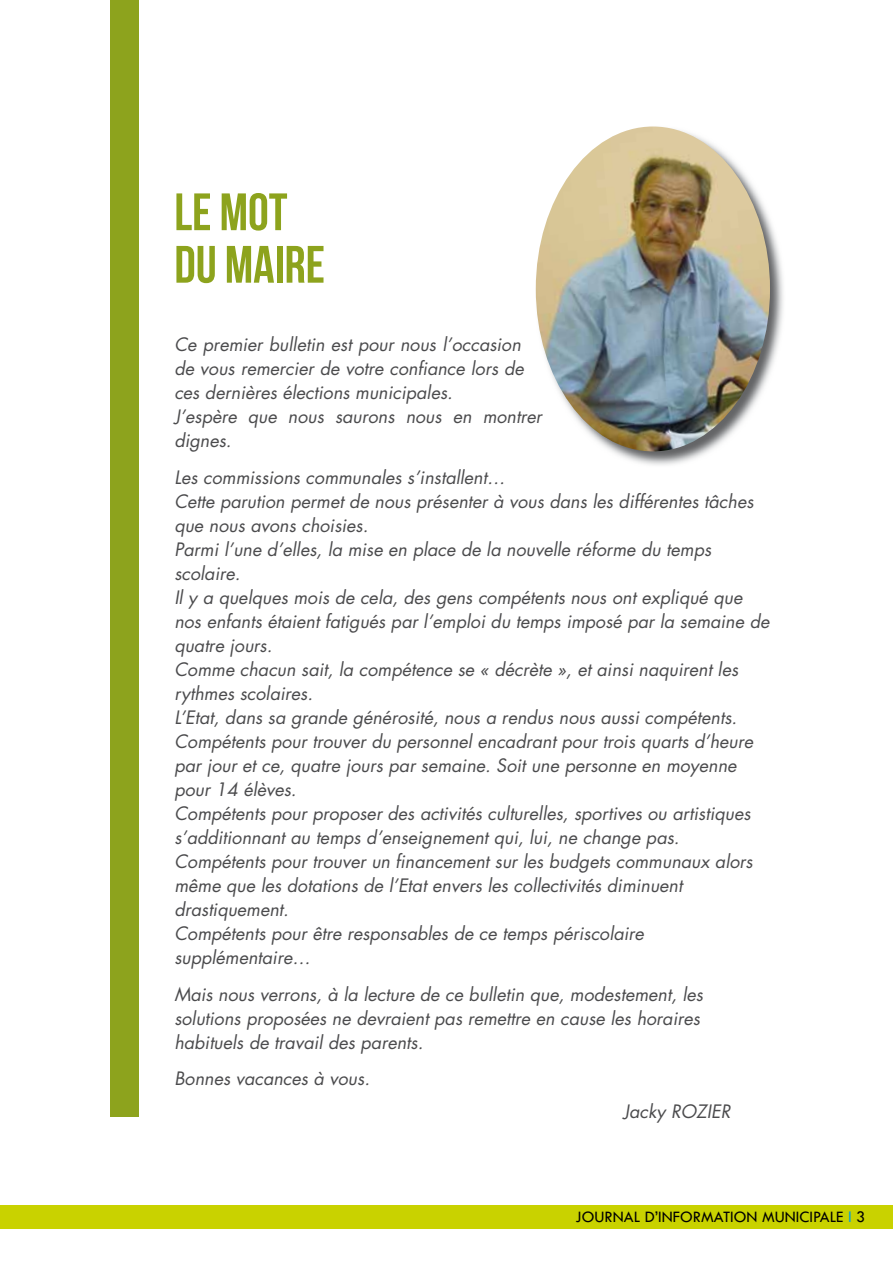
<style>
.page{position:relative;width:893px;height:1263px;background:#fff}
.page>*{position:absolute;margin:0;border:0;box-sizing:border-box;transform-origin:0 0}
.t1{font:52.5px/52.5px "Bebas Neue";color:#8da31d}
.t2{font:italic 18px/24px "Futura";color:#4b4b4d}
.t3{font:16.5px "Tw Cen";color:#000}
.s1{color:#009ee0}
</style>
<div class="page">
<img style="left:535px;top:222px;width:248px;height:243px">
<img style="left:536px;top:126px;width:234px;height:325px">
<div style="left:0;top:1205px;width:893px;height:24px;background:#c9d200"></div>
<div style="left:111px;top:0;width:28px;height:1117px;background:#8da31d"></div>
<h1 class="t1" style="left:174px;top:185px;width:152px">LE MOT<br>DU MAIRE</h1>
<p class="t2" style="left:174px;top:332px;width:369px">Ce premier bulletin est pour nous l’occasion de vous remercier de votre confiance lors de ces dernières élections municipales.<br>J’espère que nous saurons nous en montrer dignes.</p>
<p class="t2" style="left:174px;top:465px;width:597px">Les commissions communales s’installent…<br>Cette parution permet de nous présenter à vous dans les différentes tâches que nous avons choisies.<br>Parmi l’une d’elles, la mise en place de la nouvelle réforme du temps scolaire.<br>Il y a quelques mois de cela, des gens compétents nous ont expliqué que nos enfants étaient fatigués par l’emploi du temps imposé par la semaine de quatre jours.<br>Comme chacun sait, la compétence se « décrète », et ainsi naquirent les rythmes scolaires.<br>L’Etat, dans sa grande générosité, nous a rendus nous aussi compétents.<br>Compétents pour trouver du personnel encadrant pour trois quarts d’heure par jour et ce, quatre jours par semaine. Soit une personne en moyenne pour 14 élèves.<br>Compétents pour proposer des activités culturelles, sportives ou artistiques s’additionnant au temps d’enseignement qui, lui, ne change pas.<br>Compétents pour trouver un financement sur les budgets communaux alors même que les dotations de l’Etat envers les collectivités diminuent drastiquement.<br>Compétents pour être responsables de ce temps périscolaire supplémentaire…</p>
<p class="t2" style="left:174px;top:982px;width:530px">Mais nous verrons, à la lecture de ce bulletin que, modestement, les solutions proposées ne devraient pas remettre en cause les horaires habituels de travail des parents.</p>
<p class="t2" style="left:174px;top:1066px;width:197px">Bonnes vacances à vous.</p>
<p class="t2" style="left:623px;top:1099px;width:109px">Jacky ROZIER</p>
<p class="t3" style="left:576px;top:1207px;width:291px">JOURNAL D’INFORMATION MUNICIPALE <span class="s1">L</span> 3</p>
</div>
